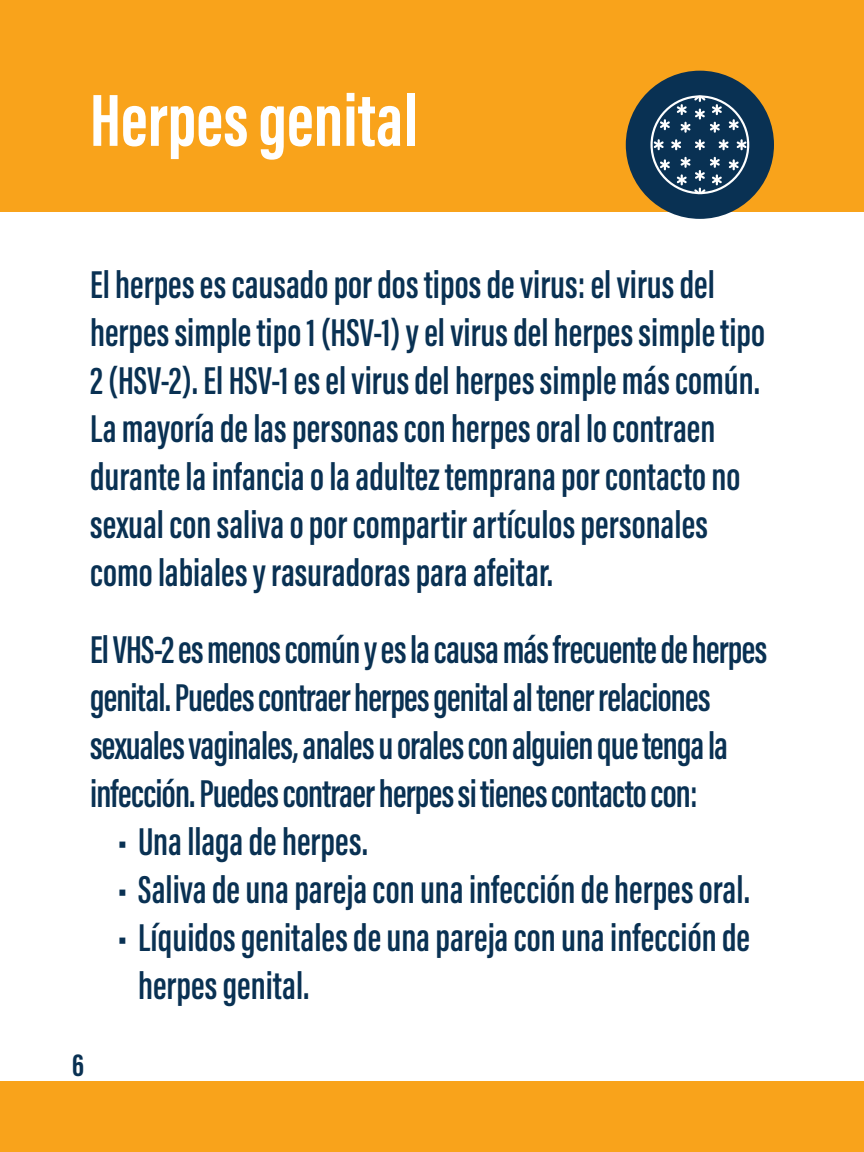
<style>
.page{position:relative;width:864px;height:1152px;background:#fff}
.page>*{position:absolute;margin:0;border:0;box-sizing:border-box;transform-origin:0 0}
.t1{font:700 76px "Acumin Pro Extra Cond";color:#fff}
.t2{font:600 40px/48px "Acumin Pro Extra Cond";color:#093153}
.t3{font:600 40px/48px "Acumin Pro Extra Cond";letter-spacing:-.02em;color:#093153}
.t4{font:700 32px "Acumin Pro Extra Cond";color:#093153}
</style>
<div class="page">
<div style="left:0;top:0;width:864px;height:211px;background:#f9a31b"></div>
<div style="left:0;top:1081px;width:864px;height:71px;background:#f9a31b"></div>
<div style="left:626px;top:71px;width:148px;height:148px;background:#093153;border-radius:50%"></div>
<svg style="left:650px;top:95px;width:99px;height:99px"></svg>
<h1 class="t1" style="left:90px;top:74px;width:329px">Herpes genital</h1>
<p class="t2" style="left:90px;top:260px;width:677px">El herpes es causado por dos tipos de virus: el virus del herpes simple tipo 1 (HSV-1) y el virus del herpes simple tipo 2 (HSV-2). El HSV-1 es el virus del herpes simple más común.<br>La mayoría de las personas con herpes oral lo contraen durante la infancia o la adultez temprana por contacto no sexual con saliva o por compartir artículos personales como labiales y rasuradoras para afeitar.</p>
<p class="t3" style="left:90px;top:625px;width:679px">El VHS-2 es menos común y es la causa más frecuente de herpes genital. Puedes contraer herpes genital al tener relaciones sexuales vaginales, anales u orales con alguien que tenga la infección. Puedes contraer herpes si tienes contacto con:</p>
<p class="t2" style="left:118px;top:817px;width:252px">• Una llaga de herpes.</p>
<p class="t2" style="left:118px;top:865px;width:634px">• Saliva de una pareja con una infección de herpes oral.</p>
<p class="t2" style="left:138px;top:913px;width:614px;text-indent:-20px">• Líquidos genitales de una pareja con una infección de herpes genital.</p>
<h6 class="t4" style="left:72px;top:1046px;width:13px">6</h6>
</div>
